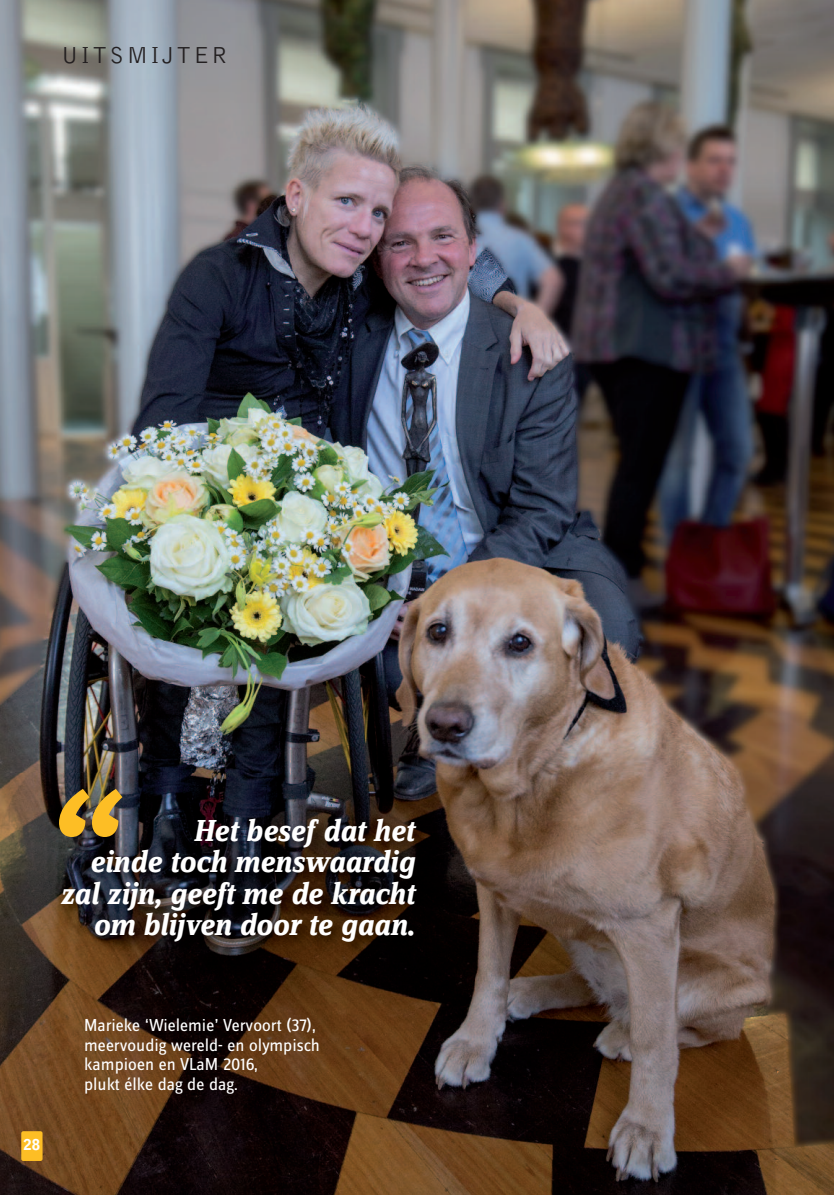
<style>
.page{position:relative;width:834px;height:1195px;background:#fff}
.page>*{position:absolute;margin:0;border:0;box-sizing:border-box;transform-origin:0 0}
.t1{font:italic 700 156.9px "Zine Serif Dis";color:#fdbe25}
.t2{font:italic 700 31.5px/31.5px "Zine Serif Dis";letter-spacing:-.01em;color:#fff;text-align:right}
.t3{font:300 24px "Bell Gothic Std";letter-spacing:.1em;color:#231f20}
.t4{font:18px/19.5px "Zine Sans Dis";color:#fff}
.t5{font:900 15px "Bell Gothic Std";color:#fff}
</style>
<div class="page">
<img style="left:0;top:0;width:833px;height:1195px">
<div style="left:21px;top:1131px;width:22px;height:30px;background:#fdbe25;border-radius:2px"></div>
<img style="left:11px;top:774px;width:463px;height:222px">
<h3 class="t3" style="left:61px;top:46px;width:167px">UITSMIJTER</h3>
<h1 class="t1" style="left:41px;top:792px;width:72px">“</h1>
<h2 class="t2" style="left:60px;top:817px;width:356px">Het besef dat het<br>einde toch menswaardig zal zijn, geeft me de kracht om blijven door te gaan.</h2>
<p class="t5" style="left:24px;top:1139px;width:18px">28</p>
<p class="t4" style="left:84px;top:1017px;width:237px">Marieke ‘Wielemie’ Vervoort (37), meervoudig wereld- en olympisch kampioen en VLaM 2016,<br>plukt élke dag de dag.</p>
</div>
